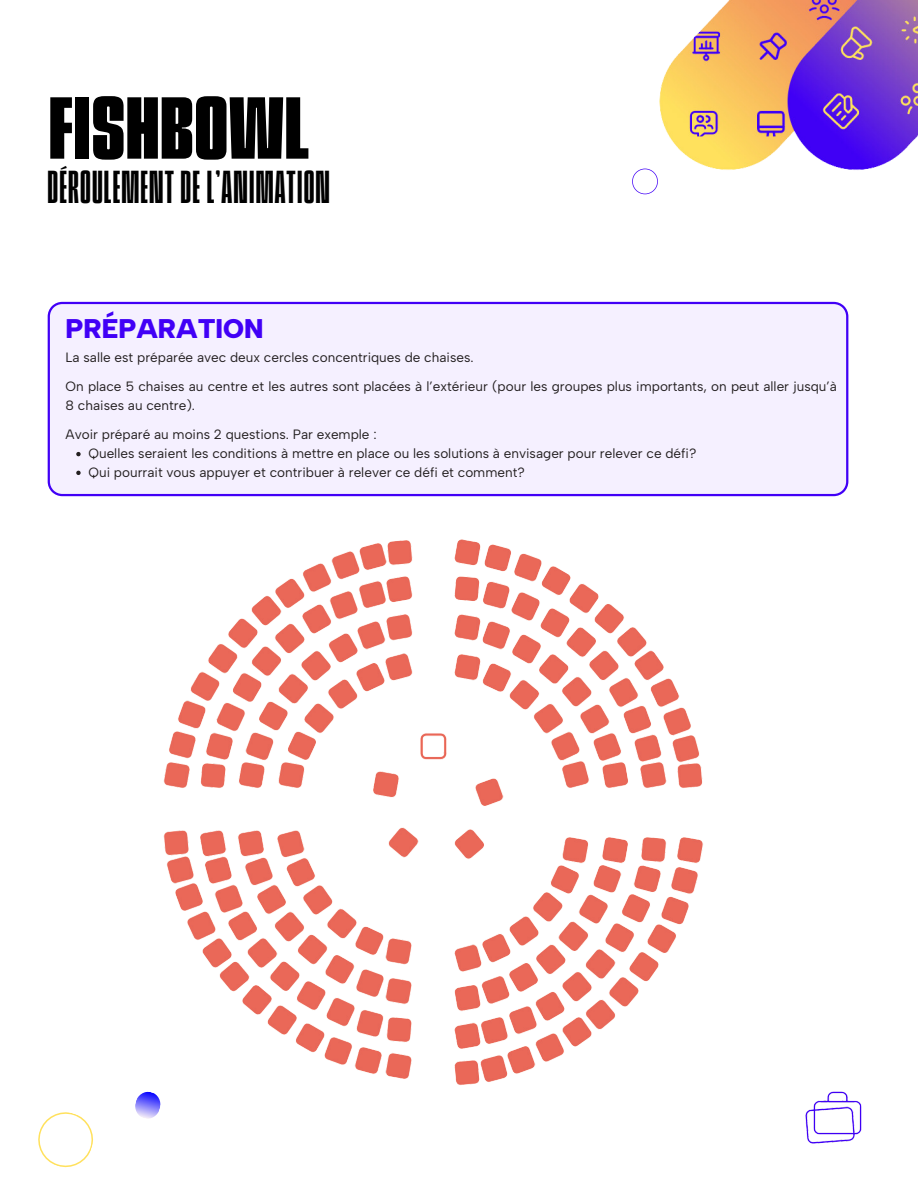
<style>
.page{position:relative;width:918px;height:1188px;background:#fff}
.page>*{position:absolute;margin:0;border:0;box-sizing:border-box;transform-origin:0 0}
.t1{font:600 82.5px "Superlumina";letter-spacing:.015em;color:#000}
.t2{font:43.35px "Superlumina";letter-spacing:.03em;color:#000}
.t3{font:900 27px "Albert Sans";color:#4100f6}
.t4{font:13.5px/18.8px "Albert Sans";color:#231f20}
</style>
<div class="page">
<img style="left:642px;top:0;width:276px;height:195px">
<img style="left:805px;top:1091px;width:57px;height:53px">
<svg style="left:632px;top:169px;width:26px;height:25px"></svg>
<div style="left:48px;top:302px;width:800px;height:194px;background:#f5f0ff"></div>
<img style="left:163px;top:539px;width:540px;height:546px">
<svg style="left:76px;top:452px;width:5px;height:4px"></svg>
<svg style="left:76px;top:471px;width:5px;height:4px"></svg>
<svg style="left:38px;top:1112px;width:55px;height:56px"></svg>
<svg style="left:135px;top:1091px;width:26px;height:28px"></svg>
<h2 class="t1" style="left:49px;top:79px;width:262px">FISHBOWL</h2>
<p class="t2" style="left:48px;top:162px;width:284px">DÉROULEMENT DE L’ANIMATION</p>
<p class="t3" style="left:66px;top:312px;width:200px">PRÉPARATION</p>
<h3 class="t4" style="left:66px;top:348px;width:410px">La salle est préparée avec deux cercles concentriques de chaises.</h3>
<p class="t4" style="left:66px;top:377px;width:773px">On place 5 chaises au centre et les autres sont placées à l’extérieur (pour les groupes plus importants, on peut aller jusqu’à<br>8 chaises au centre).</p>
<p class="t4" style="left:66px;top:425px;width:313px">Avoir préparé au moins 2 questions. Par exemple :</p>
<p class="t4" style="left:89px;top:444px;width:609px">Quelles seraient les conditions à mettre en place ou les solutions à envisager pour relever ce défi?</p>
<p class="t4" style="left:89px;top:463px;width:438px">Qui pourrait vous appuyer et contribuer à relever ce défi et comment?</p>
</div>
